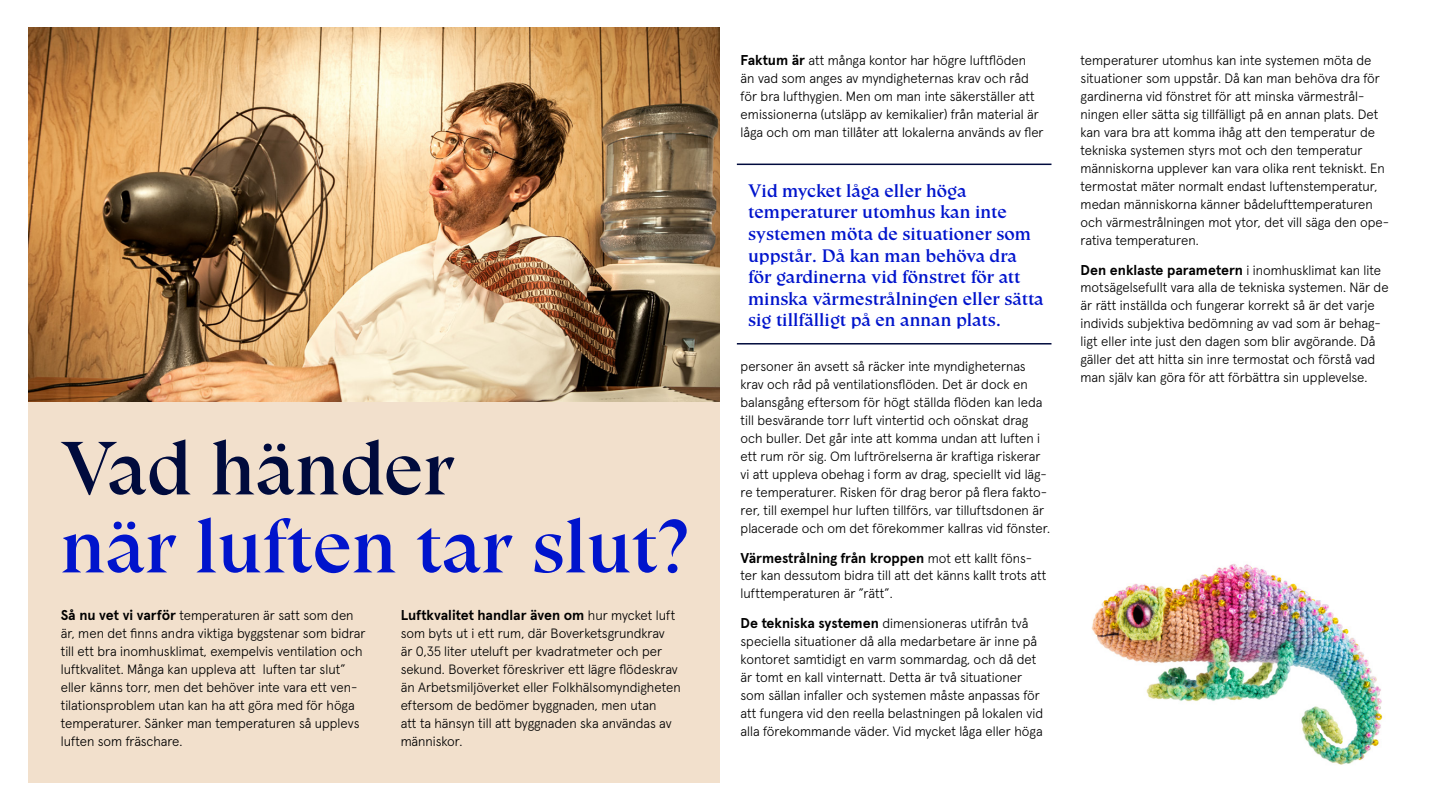
<style>
.page{position:relative;width:1440px;height:810px;background:#fff}
.page>*{position:absolute;margin:0;border:0;box-sizing:border-box;transform-origin:0 0}
.t1{font:75px "Vasakronan Serif Rubrik";color:#0014cc}
.t2{font:75px "Vasakronan Serif Rubrik";color:#000b3d}
.t3{font:18px/21.6px "Vasakronan Serif Text";color:#0014cc}
.t4{font:700 14.25px "Apercu Pro";letter-spacing:-.005em;color:#000}
.t5{font:300 13.5px/18px "Apercu Pro";color:#000}
.s1{font-weight:700;font-size:14.25px}
.s2{font-weight:300;font-size:13.5px}
</style>
<div class="page">
<div style="left:29px;top:27px;width:691px;height:756px;background:#f2e0cc"></div>
<img style="left:29px;top:27px;width:691px;height:375px">
<hr style="left:737px;top:164px;width:315px;height:1px;background:#000b3d">
<hr style="left:737px;top:343px;width:315px;height:2px;background:#000b3d">
<img style="left:1091px;top:564px;width:292px;height:201px">
<h1 class="t2" style="left:61px;top:424px;width:395px">Vad händer</h1>
<h1 class="t1" style="left:61px;top:502px;width:628px">när luften tar slut?</h1>
<p class="t5" style="left:61px;top:606px;width:306px"><span class="s1">Så nu vet vi varför</span> temperaturen är satt som den är, men det finns andra viktiga byggstenar som bidrar till ett bra inomhusklimat, exempelvis ventilation och luftkvalitet. Många kan uppleva att luften tar slut” eller känns torr, men det behöver inte vara ett ven&shy;tilationsproblem utan kan ha att göra med för höga temperaturer. Sänker man temperaturen så upplevs luften som fräschare.</p>
<p class="t4" style="left:401px;top:604px;width:276px">Luftkvalitet handlar även om <span class="s2">hur mycket luft</span></p>
<p class="t5" style="left:401px;top:624px;width:282px">som byts ut i ett rum, där Boverketsgrundkrav<br>är 0,35 liter uteluft per kvadratmeter och per sekund. Boverket föreskriver ett lägre flödeskrav än Arbetsmiljöverket eller Folkhälsomyndigheten eftersom de bedömer byggnaden, men utan<br>att ta hänsyn till att byggnaden ska användas av människor.</p>
<p class="t5" style="left:741px;top:50px;width:305px"><span class="s1">Faktum är</span> att många kontor har högre luftflöden<br>än vad som anges av myndigheternas krav och råd för bra lufthygien. Men om man inte säkerställer att emissionerna (utsläpp av kemikalier) från material är låga och om man tillåter att lokalerna används av fler</p>
<h2 class="t3" style="left:748px;top:179px;width:297px">Vid mycket låga eller höga temperaturer utomhus kan inte systemen möta de situationer som uppstår. Då kan man behöva dra för gardinerna vid fönstret för att minska värmestrålningen eller sätta sig tillfälligt på en annan plats.</h2>
<p class="t5" style="left:741px;top:356px;width:311px">personer än avsett så räcker inte myndigheternas krav och råd på ventilationsflöden. Det är dock en balansgång eftersom för högt ställda flöden kan leda till besvärande torr luft vintertid och oönskat drag och buller. Det går inte att komma undan att luften i ett rum rör sig. Om luftrörelserna är kraftiga riskerar vi att uppleva obehag i form av drag, speciellt vid läg&shy;re temperaturer. Risken för drag beror på flera fakto&shy;rer, till exempel hur luften tillförs, var tilluftsdonen är placerade och om det förekommer kallras vid fönster.</p>
<p class="t4" style="left:741px;top:546px;width:293px">Värmestrålning från kroppen <span class="s2">mot ett kallt föns-</span></p>
<p class="t5" style="left:741px;top:566px;width:307px">ter kan dessutom bidra till att det känns kallt trots att lufttemperaturen är ”rätt”.</p>
<p class="t5" style="left:741px;top:613px;width:304px"><span class="s1">De tekniska systemen</span> dimensioneras utifrån två speciella situationer då alla medarbetare är inne på kontoret samtidigt en varm sommardag, och då det är tomt en kall vinternatt. Detta är två situationer som sällan infaller och systemen måste anpassas för att fungera vid den reella belastningen på lokalen vid alla förekommande väder. Vid mycket låga eller höga</p>
<p class="t5" style="left:1081px;top:50px;width:310px">temperaturer utomhus kan inte systemen möta de situationer som uppstår. Då kan man behöva dra för gardinerna vid fönstret för att minska värmestrål&shy;ningen eller sätta sig tillfälligt på en annan plats. Det kan vara bra att komma ihåg att den temperatur de tekniska systemen styrs mot och den temperatur människorna upplever kan vara olika rent tekniskt. En termostat mäter normalt endast luftenstemperatur, medan människorna känner bådelufttemperaturen och värmestrålningen mot ytor, det vill säga den ope&shy;rativa temperaturen.</p>
<p class="t4" style="left:1081px;top:258px;width:302px">Den enklaste parametern <span class="s2">i inomhusklimat kan lite</span></p>
<p class="t5" style="left:1081px;top:278px;width:310px">motsägelsefullt vara alla de tekniska systemen. När de är rätt inställda och fungerar korrekt så är det varje individs subjektiva bedömning av vad som är behag&shy;ligt eller inte just den dagen som blir avgörande. Då gäller det att hitta sin inre termostat och förstå vad man själv kan göra för att förbättra sin upplevelse.</p>
</div>
